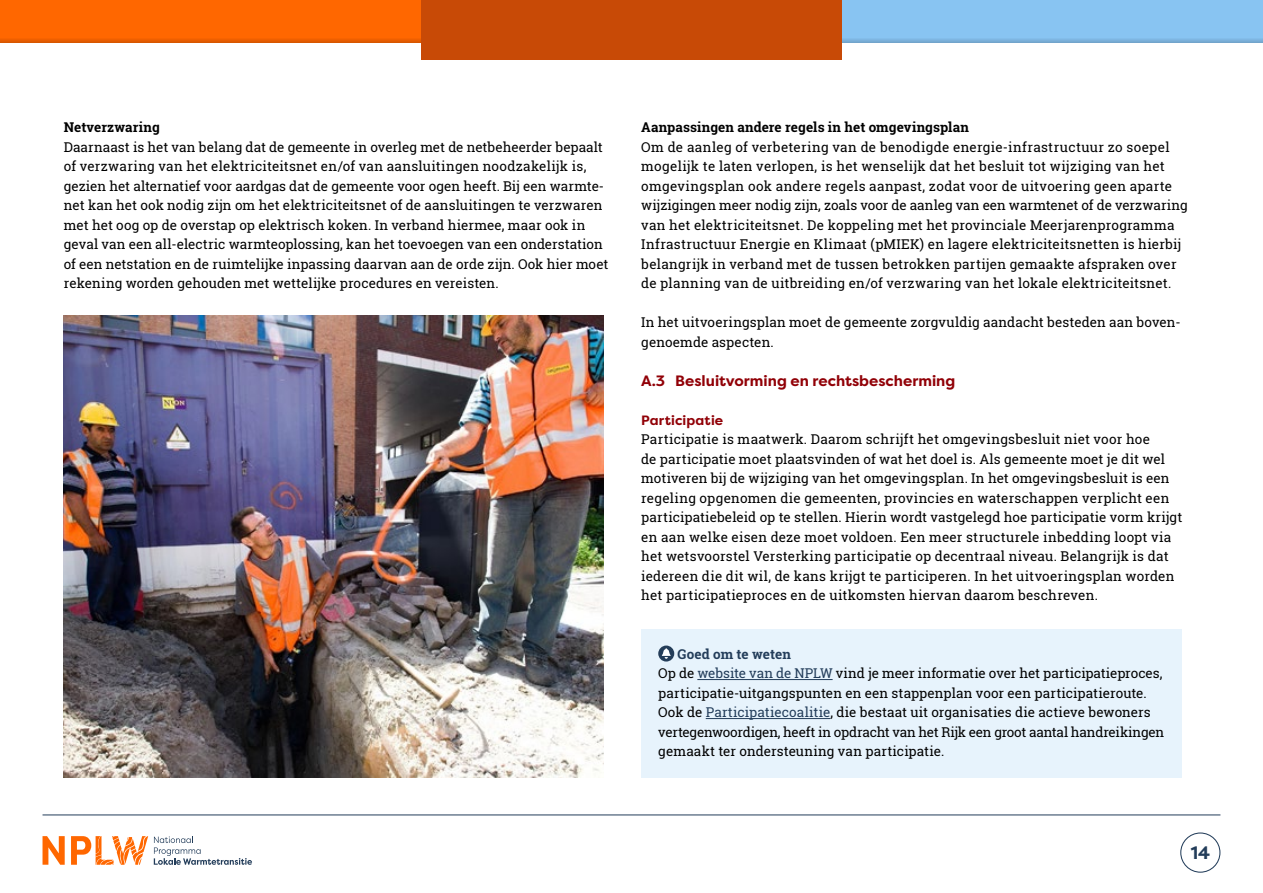
<style>
.page{position:relative;width:1263px;height:893px;background:#fff}
.page>*{position:absolute;margin:0;border:0;box-sizing:border-box;transform-origin:0 0}
.t1{font:700 18px "Filson Pro";color:#233d5a}
.Paragraafkop_H2_deel_II{font:700 15px "Filson Pro";color:#910007}
.Brood{font:13.5px/19.5px "Roboto Slab";letter-spacing:.01em;color:#000}
.Kader_brood{font:13.5px/19.5px "Roboto Slab";color:#000}
.Tussentussenkopje{font:700 13.5px "Roboto Slab";letter-spacing:.005em;color:#000}
.Kader_kop{font:700 13.5px "Roboto Slab";letter-spacing:.005em;color:#233d5a}
.Tussenkopje{font:700 13.5px "Filson Pro";letter-spacing:.01em;color:#910007}
.s1{color:#233d5a}
</style>
<div class="page">
<div style="left:1180px;top:832px;width:40px;height:41px;border:1px solid #233d5a;border-radius:50%"></div>
<hr style="left:43px;top:814px;width:1177px;height:1px;background:#233d5a">
<svg style="left:154px;top:836px;width:98px;height:29px"></svg>
<svg style="left:43px;top:836px;width:22px;height:29px"></svg>
<svg style="left:71px;top:836px;width:77px;height:29px"></svg>
<div style="left:0;top:0;width:421px;height:43px;background:#ff6700"></div>
<div style="left:421px;top:0;width:421px;height:60px;background:#c84a06"></div>
<div style="left:842px;top:0;width:421px;height:43px;background:#88c4f2"></div>
<div style="left:842px;top:37px;width:421px;height:6px;background:#7cb3de"></div>
<svg style="left:0;top:39px;width:421px;height:4px;background:#e25a00"></svg>
<img style="left:64px;top:315px;width:540px;height:462px">
<div style="left:641px;top:629px;width:541px;height:50px;background:#e7f3fc"></div>
<div style="left:641px;top:649px;width:541px;height:129px;background:#e7f3fc"></div>
<hr style="left:697px;top:679px;width:136px;height:1px;background:#233d5a">
<hr style="left:706px;top:718px;width:124px;height:1px;background:#233d5a">
<svg style="left:658px;top:645px;width:16px;height:16px"></svg>
<svg style="left:662px;top:648px;width:9px;height:11px"></svg>
<h3 class="Tussentussenkopje" style="left:64px;top:118px;width:98px">Netverzwaring</h3>
<p class="Brood" style="left:64px;top:137px;width:546px">Daarnaast is het van belang dat de gemeente in overleg met de netbeheerder bepaalt of verzwaring van het elektriciteitsnet en/of van aansluitingen noodzakelijk is, gezien het alternatief voor aardgas dat de gemeente voor ogen heeft. Bij een warmte&shy;net kan het ook nodig zijn om het elektriciteitsnet of de aansluitingen te verzwaren met het oog op de overstap op elektrisch koken. In verband hiermee, maar ook in geval van een all-electric warmteoplossing, kan het toevoegen van een onderstation of een netstation en de ruimtelijke inpassing daarvan aan de orde zijn. Ook hier moet rekening worden gehouden met wettelijke procedures en vereisten.</p>
<h3 class="Tussentussenkopje" style="left:641px;top:118px;width:329px">Aanpassingen andere regels in het omgevingsplan</h3>
<p class="Brood" style="left:641px;top:137px;width:548px">Om de aanleg of verbetering van de benodigde energie-infrastructuur zo soepel mogelijk te laten verlopen, is het wenselijk dat het besluit tot wijziging van het omgevingsplan ook andere regels aanpast, zodat voor de uitvoering geen aparte wijzigingen meer nodig zijn, zoals voor de aanleg van een warmtenet of de verzwaring van het elektriciteitsnet. De koppeling met het provinciale Meerjarenprogramma Infrastructuur Energie en Klimaat (pMIEK) en lagere elektriciteitsnetten is hierbij belangrijk in verband met de tussen betrokken partijen gemaakte afspraken over de planning van de uitbreiding en/of verzwaring van het lokale elektriciteitsnet.</p>
<p class="Brood" style="left:641px;top:312px;width:539px">In het uitvoeringsplan moet de gemeente zorgvuldig aandacht besteden aan boven&shy;genoemde aspecten.</p>
<h2 class="Paragraafkop_H2_deel_II" style="left:641px;top:371px;width:316px">A.3 Besluitvorming en rechtsbescherming</h2>
<h3 class="Tussenkopje" style="left:641px;top:411px;width:83px">Participatie</h3>
<p class="Brood" style="left:641px;top:429px;width:542px">Participatie is maatwerk. Daarom schrijft het omgevingsbesluit niet voor hoe<br>de participatie moet plaatsvinden of wat het doel is. Als gemeente moet je dit wel motiveren bij de wijziging van het omgevingsplan. In het omgevingsbesluit is een regeling opgenomen die gemeenten, provincies en waterschappen verplicht een participatiebeleid op te stellen. Hierin wordt vastgelegd hoe participatie vorm krijgt en aan welke eisen deze moet voldoen. Een meer structurele inbedding loopt via het wetsvoorstel Versterking participatie op decentraal niveau. Belangrijk is dat iedereen die dit wil, de kans krijgt te participeren. In het uitvoeringsplan worden het participatieproces en de uitkomsten hiervan daarom beschreven.</p>
<p class="Kader_kop" style="left:677px;top:644px;width:115px">Goed om te weten</p>
<p class="Kader_brood" style="left:658px;top:663px;width:507px">Op de <span class="s1">website van de NPLW</span> vind je meer informatie over het participatieproces, participatie-uitgangspunten en een stappenplan voor een participatieroute.<br>Ook de <span class="s1">Participatiecoalitie</span>, die bestaat uit organisaties die actieve bewoners vertegenwoordigen, heeft in opdracht van het Rijk een groot aantal handreikingen gemaakt ter ondersteuning van participatie.</p>
<h1 class="t1" style="left:1191px;top:841px;width:21px">14</h1>
</div>
